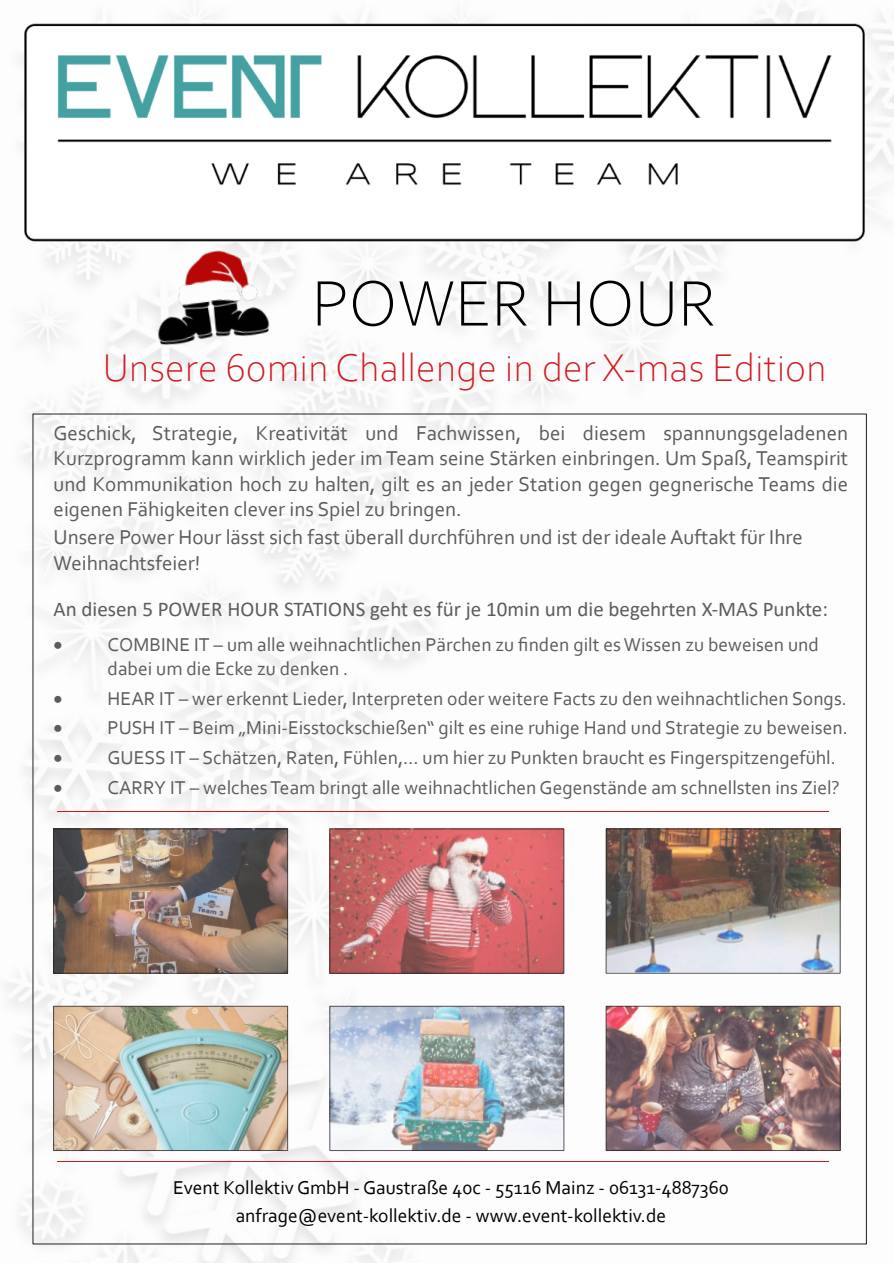
<style>
.page{position:relative;width:894px;height:1263px;background:#fff}
.page>*{position:absolute;margin:0;border:0;box-sizing:border-box;transform-origin:0 0}
.t1{font:300 67.5px "Corbel";color:#000}
.t2{font:300 40.5px "Corbel";color:#d11920}
.t3{font:21px/25.3px "Corbel";color:#5c5c5c;text-align:justify}
.t4{font:21px "Calibri";color:#5c5c5c}
.t5{font:19.5px/29.8px "Corbel";color:#5c5c5c}
.t6{font:19.5px/27.8px "Corbel";color:#000;text-align:center}
</style>
<div class="page">
<img style="left:5px;top:3px;width:888px;height:1260px">
<img style="left:136px;top:250px;width:157px;height:127px">
<img style="left:19px;top:15px;width:850px;height:235px">
<hr style="left:58px;top:1161px;width:770px;height:1px;background:#d11920">
<hr style="left:58px;top:811px;width:770px;height:1px;background:#d11920">
<img style="left:331px;top:1008px;width:231px;height:141px">
<div style="left:329px;top:1006px;width:235px;height:145px;border:1px solid #231f20"></div>
<img style="left:55px;top:1008px;width:231px;height:141px">
<div style="left:53px;top:1006px;width:235px;height:145px;border:1px solid #231f20"></div>
<img style="left:607px;top:1008px;width:231px;height:141px">
<div style="left:605px;top:1006px;width:235px;height:145px;border:1px solid #231f20"></div>
<img style="left:331px;top:831px;width:231px;height:140px">
<img style="left:55px;top:831px;width:231px;height:140px">
<div style="left:53px;top:829px;width:235px;height:144px;border:1px solid #231f20"></div>
<img style="left:607px;top:831px;width:231px;height:140px">
<div style="left:605px;top:829px;width:235px;height:144px;border:1px solid #231f20"></div>
<svg style="left:55px;top:642px;width:7px;height:7px"></svg>
<svg style="left:55px;top:695px;width:7px;height:7px"></svg>
<svg style="left:55px;top:725px;width:7px;height:7px"></svg>
<svg style="left:55px;top:755px;width:7px;height:7px"></svg>
<svg style="left:55px;top:785px;width:7px;height:7px"></svg>
<h1 class="t1" style="left:312px;top:275px;width:405px">POWER HOUR</h1>
<h2 class="t2" style="left:103px;top:350px;width:725px">Unsere 60min Challenge in der X-mas Edition</h2>
<p class="t3" style="left:54px;top:422px;width:795px">Geschick, Strategie, Kreativität und Fachwissen, bei diesem spannungsgeladenen Kurzprogramm kann wirklich jeder im Team seine Stärken einbringen. Um Spaß, Teamspirit und Kommunikation hoch zu halten, gilt es an jeder Station gegen gegnerische Teams die eigenen Fähigkeiten clever ins Spiel zu bringen.</p>
<p class="t3" style="left:54px;top:527px;width:750px">Unsere Power Hour lässt sich fast überall durchführen und ist der ideale Auftakt für Ihre<br>Weihnachtsfeier!</p>
<p class="t4" style="left:54px;top:600px;width:775px">An diesen 5 POWER HOUR STATIONS geht es für je 10min um die begehrten X-MAS Punkte:</p>
<p class="t5" style="left:108px;top:635px;width:712px;line-height:23.5px">COMBINE IT – um alle weihnachtlichen Pärchen zu finden gilt es Wissen zu beweisen und dabei um die Ecke zu denken .</p>
<p class="t5" style="left:108px;top:685px;width:741px">HEAR IT – wer erkennt Lieder, Interpreten oder weitere Facts zu den weihnachtlichen Songs.<br>PUSH IT – Beim „Mini-Eisstockschießen“ gilt es eine ruhige Hand und Strategie zu beweisen.<br>GUESS IT – Schätzen, Raten, Fühlen,… um hier zu Punkten braucht es Fingerspitzengefühl.<br>CARRY IT – welches Team bringt alle weihnachtlichen Gegenstände am schnellsten ins Ziel?</p>
<p class="t6" style="left:173px;top:1175px;width:557px">Event Kollektiv GmbH - Gaustraße 40c - 55116 Mainz - 06131-4887360 anfrage@event-kollektiv.de - www.event-kollektiv.de</p>
</div>
